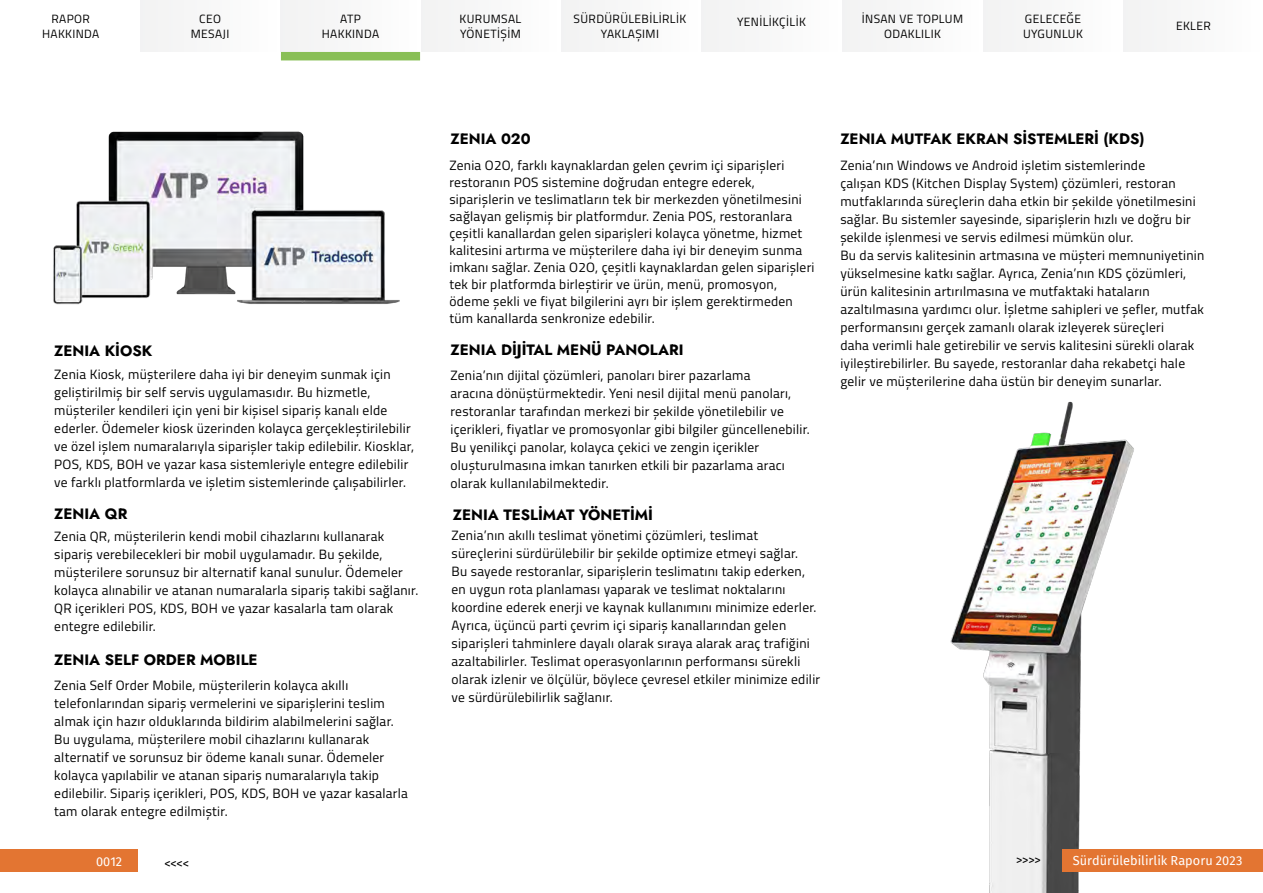
<style>
.page{position:relative;width:1263px;height:893px;background:#fff}
.page>*{position:absolute;margin:0;border:0;box-sizing:border-box;transform-origin:0 0}
.t1{font:700 15px "Jost";color:#000}
.t2{font:13.5px/18px "Titillium";letter-spacing:.02em;color:#000}
.t3{font:12.75px "Fira Sans";color:#fff}
.t4{font:12.75px "Fira Sans";color:#000}
.t5{font:12px/15px "Titillium";letter-spacing:.03em;color:#000;text-align:center}
</style>
<div class="page">
<img style="left:950px;top:401px;width:261px;height:492px">
<img style="left:53px;top:131px;width:347px;height:174px">
<div style="left:0;top:849px;width:138px;height:23px;background:#e37532"></div>
<div style="left:1062px;top:850px;width:201px;height:22px;background:#e37532"></div>
<div style="left:140px;top:0;width:140px;height:52px;background:#f7f8f8"></div>
<div style="left:561px;top:0;width:139px;height:52px;background:#f7f8f8"></div>
<div style="left:983px;top:0;width:139px;height:52px;background:#f7f8f8"></div>
<div style="left:421px;top:0;width:139px;height:52px;background:#f7f8f8"></div>
<div style="left:843px;top:0;width:139px;height:52px;background:#f7f8f8"></div>
<div style="left:281px;top:0;width:139px;height:52px;background:#f7f8f8"></div>
<div style="left:702px;top:0;width:139px;height:52px;background:#f7f8f8"></div>
<div style="left:1124px;top:0;width:139px;height:52px;background:#f7f8f8"></div>
<div style="left:281px;top:52px;width:139px;height:8px;background:#89bf56"></div>
<p class="t5" style="left:42px;top:10px;width:59px">RAPOR<br>HAKKINDA</p>
<p class="t5" style="left:191px;top:10px;width:40px">CEO<br>MESAJI</p>
<p class="t5" style="left:322px;top:10px;width:59px">ATP<br>HAKKINDA</p>
<p class="t5" style="left:460px;top:10px;width:63px;text-align:left">KURUMSAL<br>YÖNETİŞİM</p>
<p class="t5" style="left:574px;top:10px;width:114px">SÜRDÜRÜLEBİLİRLİK<br>YAKLAŞIMI</p>
<p class="t5" style="left:737px;top:13px;width:70px">YENİLİKÇİLİK</p>
<p class="t5" style="left:1023px;top:10px;width:61px;text-align:left">GELECEĞE<br>UYGUNLUK</p>
<p class="t5" style="left:1176px;top:18px;width:36px">EKLER</p>
<p class="t5" style="left:862px;top:10px;width:103px">İNSAN VE TOPLUM<br>ODAKLILIK</p>
<p class="t1" style="left:54px;top:340px;width:100px">ZENIA KİOSK</p>
<p class="t2" style="left:54px;top:365px;width:361px">Zenia Kiosk, müşterilere daha iyi bir deneyim sunmak için geliştirilmiş bir self servis uygulamasıdır. Bu hizmetle, müşteriler kendileri için yeni bir kişisel sipariş kanalı elde ederler. Ödemeler kiosk üzerinden kolayca gerçekleştirilebilir ve özel işlem numaralarıyla siparişler takip edilebilir. Kiosklar, POS, KDS, BOH ve yazar kasa sistemleriyle entegre edilebilir ve farklı platformlarda ve işletim sistemlerinde çalışabilirler.</p>
<p class="t1" style="left:54px;top:503px;width:75px">ZENIA QR</p>
<p class="t2" style="left:54px;top:527px;width:365px">Zenia QR, müşterilerin kendi mobil cihazlarını kullanarak sipariş verebilecekleri bir mobil uygulamadır. Bu şekilde, müşterilere sorunsuz bir alternatif kanal sunulur. Ödemeler kolayca alınabilir ve atanan numaralarla sipariş takibi sağlanır.<br>QR içerikleri POS, KDS, BOH ve yazar kasalarla tam olarak entegre edilebilir.</p>
<p class="t1" style="left:54px;top:650px;width:205px">ZENIA SELF ORDER MOBILE</p>
<p class="t2" style="left:54px;top:675px;width:355px">Zenia Self Order Mobile, müşterilerin kolayca akıllı telefonlarından sipariş vermelerini ve siparişlerini teslim almak için hazır olduklarında bildirim alabilmelerini sağlar.<br>Bu uygulama, müşterilere mobil cihazlarını kullanarak alternatif ve sorunsuz bir ödeme kanalı sunar. Ödemeler kolayca yapılabilir ve atanan sipariş numaralarıyla takip edilebilir. Sipariş içerikleri, POS, KDS, BOH ve yazar kasalarla tam olarak entegre edilmiştir.</p>
<p class="t1" style="left:450px;top:128px;width:82px">ZENIA 020</p>
<p class="t1" style="left:840px;top:128px;width:306px">ZENIA MUTFAK EKRAN SİSTEMLERİ (KDS)</p>
<p class="t2" style="left:449px;top:156px;width:367px;line-height:17px">Zenia O2O, farklı kaynaklardan gelen çevrim içi siparişleri restoranın POS sistemine doğrudan entegre ederek, siparişlerin ve teslimatların tek bir merkezden yönetilmesini sağlayan gelişmiş bir platformdur. Zenia POS, restoranlara çeşitli kanallardan gelen siparişleri kolayca yönetme, hizmet kalitesini artırma ve müşterilere daha iyi bir deneyim sunma imkanı sağlar. Zenia O2O, çeşitli kaynaklardan gelen siparişleri tek bir platformda birleştirir ve ürün, menü, promosyon, ödeme şekli ve fiyat bilgilerini ayrı bir işlem gerektirmeden tüm kanallarda senkronize edebilir.</p>
<p class="t2" style="left:840px;top:156px;width:366px">Zenia’nın Windows ve Android işletim sistemlerinde<br>çalışan KDS (Kitchen Display System) çözümleri, restoran mutfaklarında süreçlerin daha etkin bir şekilde yönetilmesini sağlar. Bu sistemler sayesinde, siparişlerin hızlı ve doğru bir şekilde işlenmesi ve servis edilmesi mümkün olur.<br>Bu da servis kalitesinin artmasına ve müşteri memnuniyetinin yükselmesine katkı sağlar. Ayrıca, Zenia’nın KDS çözümleri, ürün kalitesinin artırılmasına ve mutfaktaki hataların azaltılmasına yardımcı olur. İşletme sahipleri ve şefler, mutfak performansını gerçek zamanlı olarak izleyerek süreçleri<br>daha verimli hale getirebilir ve servis kalitesini sürekli olarak iyileştirebilirler. Bu sayede, restoranlar daha rekabetçi hale gelir ve müşterilerine daha üstün bir deneyim sunarlar.</p>
<p class="t1" style="left:450px;top:339px;width:235px">ZENIA DİJİTAL MENÜ PANOLARI</p>
<p class="t2" style="left:450px;top:366px;width:361px">Zenia’nın dijital çözümleri, panoları birer pazarlama<br>aracına dönüştürmektedir. Yeni nesil dijital menü panoları, restoranlar tarafından merkezi bir şekilde yönetilebilir ve içerikleri, fiyatlar ve promosyonlar gibi bilgiler güncellenebilir.<br>Bu yenilikçi panolar, kolayca çekici ve zengin içerikler oluşturulmasına imkan tanırken etkili bir pazarlama aracı olarak kullanılabilmektedir.</p>
<p class="t1" style="left:453px;top:504px;width:202px">ZENIA TESLİMAT YÖNETİMİ</p>
<p class="t2" style="left:451px;top:526px;width:370px">Zenia’nın akıllı teslimat yönetimi çözümleri, teslimat süreçlerini sürdürülebilir bir şekilde optimize etmeyi sağlar.<br>Bu sayede restoranlar, siparişlerin teslimatını takip ederken, en uygun rota planlaması yaparak ve teslimat noktalarını koordine ederek enerji ve kaynak kullanımını minimize ederler.<br>Ayrıca, üçüncü parti çevrim içi sipariş kanallarından gelen siparişleri tahminlere dayalı olarak sıraya alarak araç trafiğini azaltabilirler. Teslimat operasyonlarının performansı sürekli olarak izlenir ve ölçülür, böylece çevresel etkiler minimize edilir ve sürdürülebilirlik sağlanır.</p>
<p class="t3" style="left:96px;top:852px;width:28px">0012</p>
<p class="t3" style="left:1073px;top:851px;width:171px">Sürdürülebilirlik Raporu 2023</p>
<p class="t4" style="left:1041px;top:870px;width:26px;rotate:-180deg">&lt;&lt;&lt;&lt;</p>
<p class="t4" style="left:164px;top:854px;width:26px">&lt;&lt;&lt;&lt;</p>
</div>
